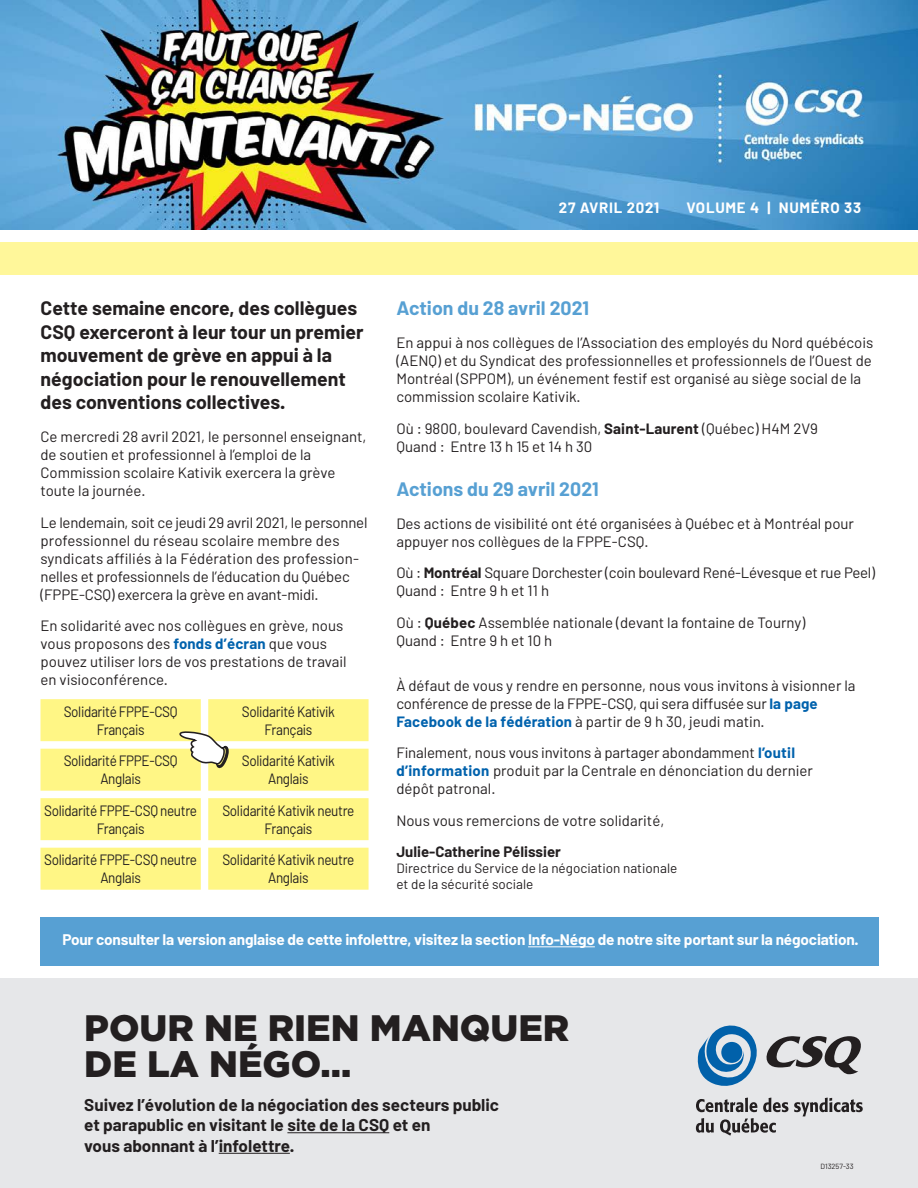
<style>
.page{position:relative;width:918px;height:1188px;background:#fff}
.page>*{position:absolute;margin:0;border:0;box-sizing:border-box;transform-origin:0 0}
.t1{font:900 36.75px/35.5px "Gotham";color:#231f20}
.t2{font:700 19.5px/23.4px "Barlow";color:#231f20}
.t3{font:700 19.5px "Barlow";color:#57a0d3}
.t4{font:700 17.1px/20.5px "Barlow";color:#231f20}
.t5{font:700 15.3px "Barlow";letter-spacing:-.01em;color:#fff}
.t6{font:15px/18px "Barlow";color:#231f20}
.t7{font:15px/18px "Barlow";letter-spacing:-.025em;color:#231f20;text-align:center;scale:.9 1}
.t8{font:700 15px "Barlow";letter-spacing:.05em;color:#fff}
.t9{font:700 15px "Barlow";color:#231f20}
.t10{font:13.5px/16.2px "Barlow";color:#231f20}
.t11{font:7.5px "Barlow";color:#231f20}
.s1{font-weight:700;color:#0162ad}
.s2{font-weight:700}
</style>
<div class="page">
<img style="left:0;top:0;width:918px;height:230px">
<div style="left:0;top:242px;width:918px;height:32px;background:#fff79a"></div>
<div style="left:0;top:978px;width:918px;height:210px;background:#e6e7e9"></div>
<div style="left:40px;top:917px;width:839px;height:48px;background:#57a0d3"></div>
<hr style="left:287px;top:1132px;width:102px;height:1px;background:#231f20">
<hr style="left:219px;top:1153px;width:71px;height:1px;background:#231f20">
<svg style="left:697px;top:1026px;width:164px;height:60px"></svg>
<div style="left:721px;top:1042px;width:21px;height:21px;background:#0161aa;border-radius:50%"></div>
<svg style="left:696px;top:1098px;width:61px;height:14px"></svg>
<svg style="left:763px;top:1098px;width:25px;height:14px"></svg>
<svg style="left:794px;top:1098px;width:69px;height:18px"></svg>
<svg style="left:696px;top:1118px;width:18px;height:15px"></svg>
<svg style="left:720px;top:1118px;width:56px;height:18px"></svg>
<hr style="left:528px;top:946px;width:67px;height:1px;background:#fff">
<div style="left:40px;top:699px;width:161px;height:42px;background:#fff685"></div>
<div style="left:40px;top:749px;width:161px;height:42px;background:#fff685"></div>
<div style="left:40px;top:798px;width:161px;height:42px;background:#fff685"></div>
<div style="left:40px;top:848px;width:161px;height:42px;background:#fff685"></div>
<div style="left:208px;top:699px;width:161px;height:42px;background:#fff685"></div>
<div style="left:208px;top:749px;width:161px;height:42px;background:#fff685"></div>
<div style="left:208px;top:798px;width:161px;height:42px;background:#fff685"></div>
<div style="left:208px;top:848px;width:161px;height:42px;background:#fff685"></div>
<svg style="left:178px;top:730px;width:52px;height:39px"></svg>
<p class="t8" style="left:559px;top:198px;width:102px">27 AVRIL 2021</p>
<p class="t8" style="left:686px;top:198px;width:176px">VOLUME 4 | NUMÉRO 33</p>
<h2 class="t2" style="left:40px;top:297px;width:325px">Cette semaine encore, des collègues CSQ exerceront à leur tour un premier mouvement de grève en appui à la négociation pour le renouvellement des conventions collectives.</h2>
<p class="t6" style="left:40px;top:427px;width:328px">Ce mercredi 28 avril 2021, le personnel enseignant, de soutien et professionnel à l’emploi de la Commission scolaire Kativik exercera la grève toute la journée.</p>
<p class="t6" style="left:40px;top:513px;width:329px">Le lendemain, soit ce jeudi 29 avril 2021, le personnel professionnel du réseau scolaire membre des syndicats affiliés à la Fédération des profession&shy;nelles et professionnels de l’éducation du Québec (FPPE-CSQ) exercera la grève en avant-midi.</p>
<p class="t6" style="left:40px;top:616px;width:308px">En solidarité avec nos collègues en grève, nous vous proposons des <span class="s1">fonds d’écran</span> que vous pouvez utiliser lors de vos prestations de travail en visioconférence.</p>
<p class="t7" style="left:64px;top:702px;width:128px">Solidarité FPPE-CSQ<br>Français</p>
<p class="t7" style="left:64px;top:752px;width:128px">Solidarité FPPE-CSQ<br>Anglais</p>
<p class="t7" style="left:44px;top:801px;width:171px">Solidarité FPPE-CSQ neutre<br>Français</p>
<p class="t7" style="left:44px;top:851px;width:171px">Solidarité FPPE-CSQ neutre<br>Anglais</p>
<p class="t7" style="left:242px;top:702px;width:105px">Solidarité Kativik<br>Français</p>
<p class="t7" style="left:242px;top:752px;width:105px">Solidarité Kativik<br>Anglais</p>
<p class="t7" style="left:222px;top:801px;width:148px">Solidarité Kativik neutre<br>Français</p>
<p class="t7" style="left:222px;top:851px;width:148px">Solidarité Kativik neutre<br>Anglais</p>
<h2 class="t3" style="left:396px;top:296px;width:194px">Action du 28 avril 2021</h2>
<p class="t6" style="left:396px;top:334px;width:478px">En appui à nos collègues de l’Association des employés du Nord québécois (AENQ) et du Syndicat des professionnelles et professionnels de l’Ouest de Montréal (SPPOM), un événement festif est organisé au siège social de la commission scolaire Kativik.</p>
<p class="t6" style="left:396px;top:419px;width:423px">Où : 9800, boulevard Cavendish, <span class="s2">Saint-Laurent</span> (Québec) H4M 2V9<br>Quand : Entre 13 h 15 et 14 h 30</p>
<h2 class="t3" style="left:396px;top:476px;width:204px">Actions du 29 avril 2021</h2>
<p class="t6" style="left:396px;top:514px;width:459px">Des actions de visibilité ont été organisées à Québec et à Montréal pour appuyer nos collègues de la FPPE-CSQ.</p>
<p class="t6" style="left:396px;top:563px;width:480px">Où : <span class="s2">Montréal</span> Square Dorchester (coin boulevard René-Lévesque et rue Peel)<br>Quand : Entre 9 h et 11 h</p>
<p class="t6" style="left:396px;top:613px;width:410px">Où : <span class="s2">Québec</span> Assemblée nationale (devant la fontaine de Tourny)<br>Quand : Entre 9 h et 10 h</p>
<p class="t6" style="left:396px;top:676px;width:461px">À défaut de vous y rendre en personne, nous vous invitons à visionner la conférence de presse de la FPPE-CSQ, qui sera diffusée sur <span class="s1">la page<br>Facebook de la fédération</span> à partir de 9 h 30, jeudi matin.</p>
<p class="t6" style="left:396px;top:743px;width:418px">Finalement, nous vous invitons à partager abondamment <span class="s1">l’outil d’information</span> produit par la Centrale en dénonciation du dernier dépôt patronal.</p>
<p class="t6" style="left:396px;top:811px;width:269px">Nous vous remercions de votre solidarité,</p>
<p class="t9" style="left:396px;top:842px;width:166px">Julie-Catherine Pélissier</p>
<p class="t10" style="left:396px;top:860px;width:283px">Directrice du Service de la négociation nationale et de la sécurité sociale</p>
<p class="t5" style="left:62px;top:930px;width:798px">Pour consulter la version anglaise de cette infolettre, visitez la section Info-Négo de notre site portant sur la négociation.</p>
<h1 class="t1" style="left:84px;top:1009px;width:487px">POUR NE RIEN MANQUER<br>DE LA NÉGO…</h1>
<p class="t4" style="left:84px;top:1094px;width:416px">Suivez l’évolution de la négociation des secteurs public et parapublic en visitant le site de la CSQ et en<br>vous abonnant à l’infolettre.</p>
<p class="t11" style="left:821px;top:1162px;width:35px">D13257-33</p>
</div>
